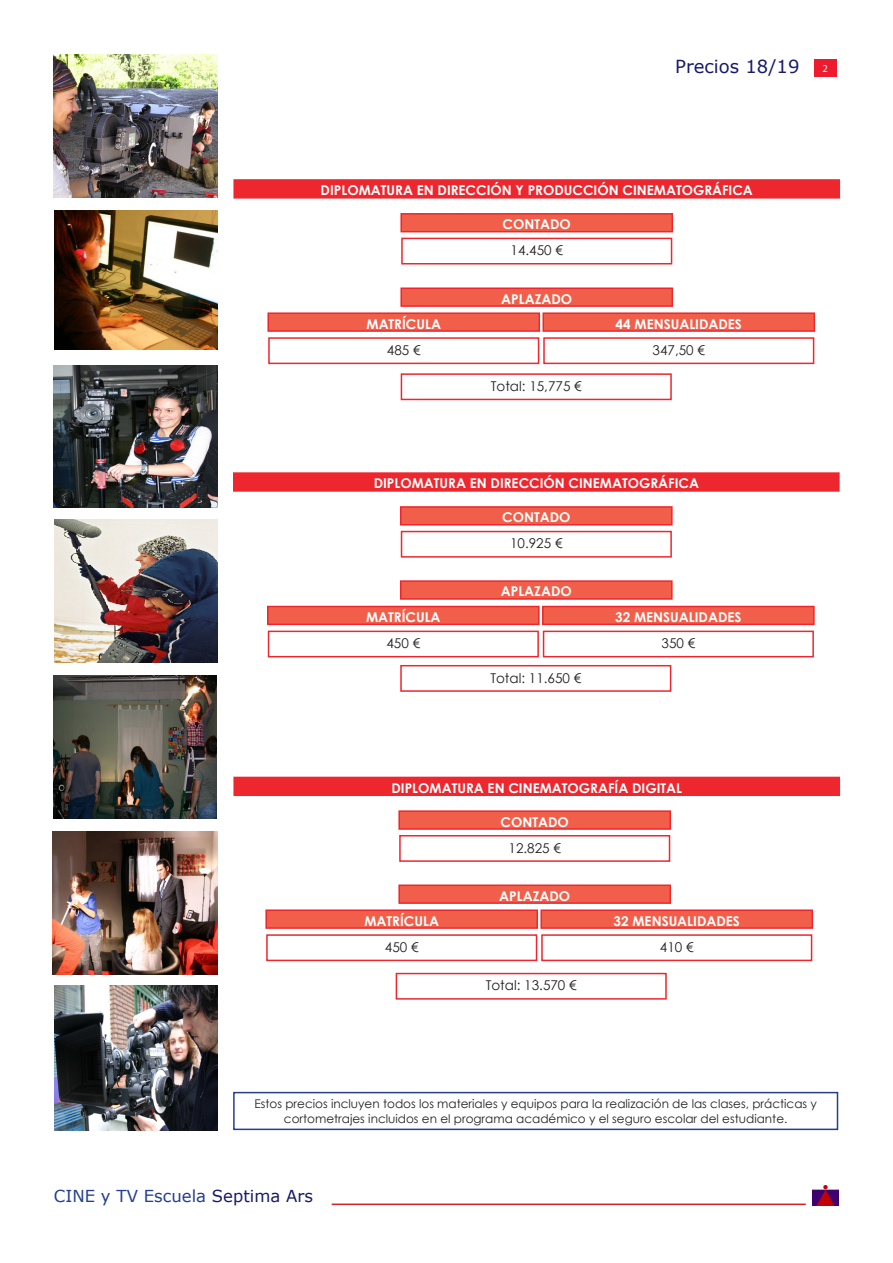
<style>
.page{position:relative;width:893px;height:1263px;background:#fff}
.page>*{position:absolute;margin:0;border:0;box-sizing:border-box;transform-origin:0 0}
.t1{font:18px "Verdana";color:#171b69}
.t2{font:16.5px "Verdana";color:#253f8e}
.t3{font:700 13.5px "Century Gothic";color:#fff}
.t4{font:13.5px "Century Gothic";color:#231f20}
.t5{font:12px/14.4px "Century Gothic";color:#231f20;text-align:center}
.t6{font:10.5px "Myriad Pro";color:#fff}
.s1{color:#171b69}
</style>
<div class="page">
<div style="left:814px;top:59px;width:23px;height:18px;background:#ee1a2e"></div>
<hr style="left:332px;top:1203px;width:474px;height:2px;background:#d1232a">
<img style="left:812px;top:1185px;width:27px;height:21px">
<div style="left:234px;top:180px;width:605px;height:18px;background:#ee262d"></div>
<div style="left:233px;top:179px;width:607px;height:20px;border:2px solid #ee262d"></div>
<div style="left:268px;top:337px;width:271px;height:27px;border:2px solid #ee262d"></div>
<div style="left:543px;top:337px;width:271px;height:27px;border:2px solid #ee262d"></div>
<div style="left:268px;top:313px;width:271px;height:18px;background:#f15f4a"></div>
<div style="left:267px;top:312px;width:273px;height:20px;border:2px solid #ee262d"></div>
<div style="left:543px;top:313px;width:271px;height:18px;background:#f15f4a"></div>
<div style="left:542px;top:312px;width:273px;height:20px;border:2px solid #ee262d"></div>
<div style="left:401px;top:214px;width:271px;height:18px;background:#f15f4a"></div>
<div style="left:400px;top:213px;width:273px;height:19px;border:2px solid #ee262d"></div>
<div style="left:401px;top:238px;width:271px;height:26px;border:2px solid #ee262d"></div>
<div style="left:401px;top:288px;width:271px;height:18px;background:#f15f4a"></div>
<div style="left:400px;top:287px;width:273px;height:20px;border:2px solid #ee262d"></div>
<div style="left:234px;top:473px;width:605px;height:18px;background:#ee262d"></div>
<div style="left:233px;top:472px;width:607px;height:20px;border:2px solid #ee262d"></div>
<div style="left:268px;top:631px;width:271px;height:26px;border:2px solid #ee262d"></div>
<div style="left:543px;top:631px;width:271px;height:26px;border:2px solid #ee262d"></div>
<div style="left:268px;top:606px;width:271px;height:18px;background:#f15f4a"></div>
<div style="left:267px;top:606px;width:273px;height:19px;border:2px solid #ee262d"></div>
<div style="left:543px;top:606px;width:271px;height:18px;background:#f15f4a"></div>
<div style="left:542px;top:606px;width:273px;height:19px;border:2px solid #ee262d"></div>
<div style="left:401px;top:507px;width:271px;height:18px;background:#f15f4a"></div>
<div style="left:400px;top:506px;width:273px;height:19px;border:2px solid #ee262d"></div>
<div style="left:401px;top:531px;width:271px;height:27px;border:2px solid #ee262d"></div>
<div style="left:401px;top:581px;width:271px;height:18px;background:#f15f4a"></div>
<div style="left:400px;top:580px;width:273px;height:20px;border:2px solid #ee262d"></div>
<div style="left:266px;top:934px;width:271px;height:27px;border:2px solid #ee262d"></div>
<div style="left:541px;top:934px;width:271px;height:27px;border:2px solid #ee262d"></div>
<div style="left:266px;top:910px;width:271px;height:18px;background:#f15f4a"></div>
<div style="left:265px;top:909px;width:273px;height:20px;border:2px solid #ee262d"></div>
<div style="left:541px;top:910px;width:271px;height:18px;background:#f15f4a"></div>
<div style="left:540px;top:909px;width:273px;height:20px;border:2px solid #ee262d"></div>
<div style="left:399px;top:811px;width:271px;height:18px;background:#f15f4a"></div>
<div style="left:398px;top:810px;width:273px;height:20px;border:2px solid #ee262d"></div>
<div style="left:399px;top:835px;width:271px;height:27px;border:2px solid #ee262d"></div>
<div style="left:399px;top:885px;width:271px;height:18px;background:#f15f4a"></div>
<div style="left:398px;top:884px;width:273px;height:20px;border:2px solid #ee262d"></div>
<div style="left:400px;top:665px;width:271px;height:27px;border:2px solid #ee262d"></div>
<div style="left:396px;top:973px;width:271px;height:27px;border:2px solid #ee262d"></div>
<div style="left:233px;top:1092px;width:605px;height:38px;border:2px solid #253f8e"></div>
<div style="left:234px;top:777px;width:605px;height:18px;background:#ee262d"></div>
<div style="left:233px;top:777px;width:607px;height:19px;border:2px solid #ee262d"></div>
<div style="left:401px;top:373px;width:271px;height:27px;border:2px solid #ee262d"></div>
<img style="left:54px;top:210px;width:164px;height:140px">
<img style="left:54px;top:54px;width:163px;height:143px">
<img style="left:54px;top:986px;width:163px;height:144px">
<img style="left:53px;top:365px;width:164px;height:143px">
<img style="left:53px;top:676px;width:163px;height:143px">
<img style="left:53px;top:831px;width:164px;height:143px">
<img style="left:54px;top:520px;width:163px;height:143px">
<h1 class="t1" style="left:675px;top:54px;width:126px">Precios 18/19</h1>
<p class="t6" style="left:823px;top:62px;width:7px">2</p>
<p class="t3" style="left:321px;top:180px;width:434px">DIPLOMATURA EN DIRECCIÓN Y PRODUCCIÓN CINEMATOGRÁFICA</p>
<p class="t3" style="left:503px;top:214px;width:70px">CONTADO</p>
<p class="t4" style="left:511px;top:241px;width:54px">14.450 €</p>
<p class="t3" style="left:501px;top:288px;width:73px">APLAZADO</p>
<p class="t3" style="left:366px;top:313px;width:76px">MATRÍCULA</p>
<p class="t3" style="left:616px;top:313px;width:128px">44 MENSUALIDADES</p>
<p class="t4" style="left:387px;top:341px;width:35px">485 €</p>
<p class="t4" style="left:653px;top:341px;width:54px">347,50 €</p>
<p class="t4" style="left:491px;top:377px;width:92px">Total: 15,775 €</p>
<p class="t3" style="left:374px;top:473px;width:327px">DIPLOMATURA EN DIRECCIÓN CINEMATOGRÁFICA</p>
<p class="t3" style="left:502px;top:507px;width:70px">CONTADO</p>
<p class="t4" style="left:510px;top:534px;width:54px">10.925 €</p>
<p class="t3" style="left:501px;top:581px;width:73px">APLAZADO</p>
<p class="t3" style="left:366px;top:607px;width:76px">MATRÍCULA</p>
<p class="t3" style="left:615px;top:607px;width:128px">32 MENSUALIDADES</p>
<p class="t4" style="left:386px;top:634px;width:35px">450 €</p>
<p class="t4" style="left:661px;top:634px;width:35px">350 €</p>
<p class="t4" style="left:490px;top:668px;width:92px">Total: 11.650 €</p>
<p class="t3" style="left:391px;top:778px;width:292px">DIPLOMATURA EN CINEMATOGRAFÍA DIGITAL</p>
<p class="t3" style="left:501px;top:811px;width:70px">CONTADO</p>
<p class="t4" style="left:509px;top:838px;width:54px">12.825 €</p>
<p class="t3" style="left:499px;top:885px;width:73px">APLAZADO</p>
<p class="t3" style="left:364px;top:910px;width:76px">MATRÍCULA</p>
<p class="t3" style="left:614px;top:910px;width:128px">32 MENSUALIDADES</p>
<p class="t4" style="left:385px;top:938px;width:35px">450 €</p>
<p class="t4" style="left:660px;top:938px;width:35px">410 €</p>
<p class="t4" style="left:486px;top:976px;width:92px">Total: 13.570 €</p>
<p class="t5" style="left:254px;top:1097px;width:564px">Estos precios incluyen todos los materiales y equipos para la realización de las clases, prácticas y cortometrajes incluidos en el programa académico y el seguro escolar del estudiante.</p>
<p class="t2" style="left:54px;top:1185px;width:261px">CINE y TV Escuela <span class="s1">Septima Ars</span></p>
</div>
